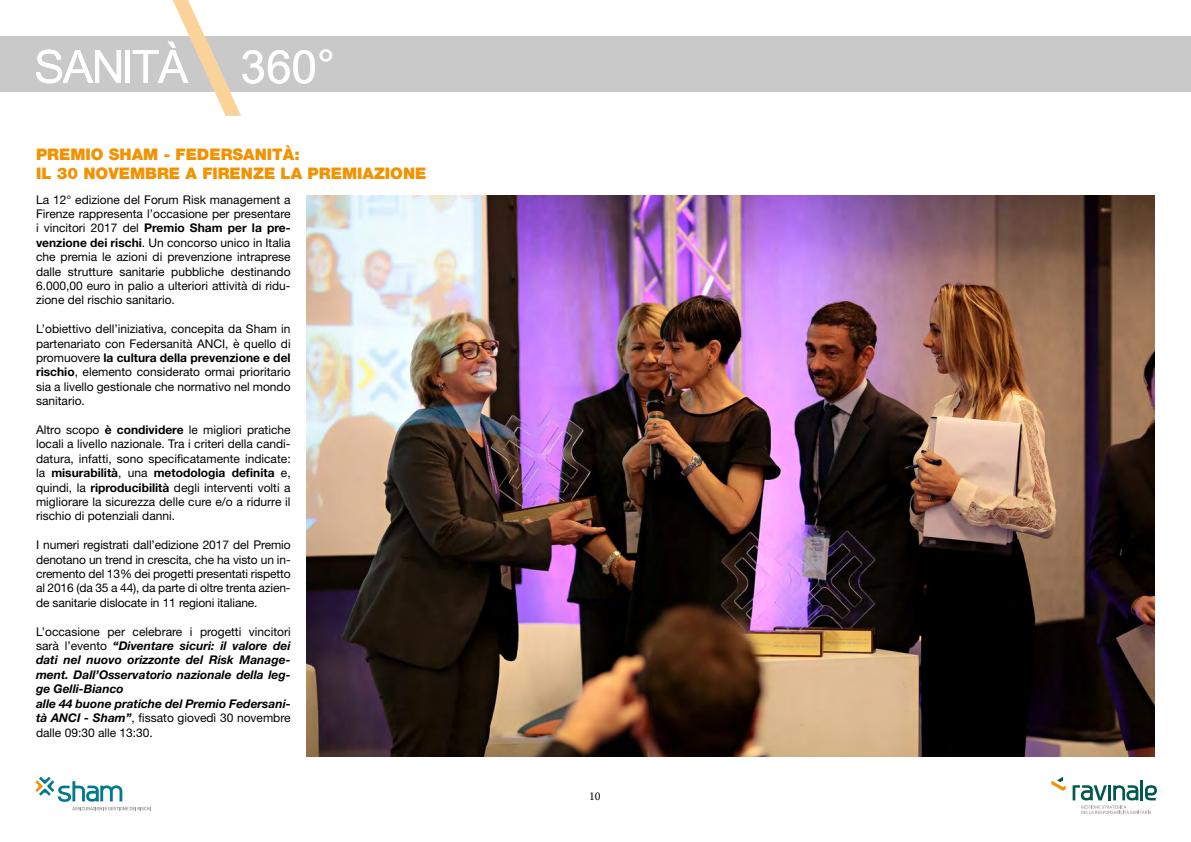
<style>
.page{position:relative;width:1191px;height:842px;background:#fff}
.page>*{position:absolute;margin:0;border:0;box-sizing:border-box;transform-origin:0 0}
.t1{font:45.8px "Arial Unicode MS";color:#fff}
.t2{font:900 16px/19.2px "Helvetica Neue";color:#f39200}
.t3{font:12px/14.4px "Helvetica Neue";color:#000;text-align:justify}
.t4{font:italic 700 12px/14.4px "Helvetica Neue";color:#000}
.t5{font:12px "Minion Pro";color:#000}
.s1{font-weight:700}
.s2{font-weight:400;font-style:normal}
</style>
<div class="page">
<div style="left:0;top:36px;width:1191px;height:56px;background:#cac9c9"></div>
<svg style="left:36px;top:49px;width:85px;height:34px"></svg>
<hr style="left:125px;top:50px;width:4px;height:33px;background:#fff">
<svg style="left:133px;top:0;width:108px;height:116px"></svg>
<svg style="left:35px;top:777px;width:116px;height:33px"></svg>
<hr style="left:1140px;top:780px;width:3px;height:20px;background:#00584e">
<svg style="left:1072px;top:785px;width:85px;height:29px"></svg>
<svg style="left:1051px;top:777px;width:14px;height:14px"></svg>
<img style="left:306px;top:196px;width:849px;height:561px">
<h1 class="t1" style="left:240px;top:33px;width:96px">360°</h1>
<h2 class="t2" style="left:36px;top:144px;width:392px">PREMIO SHAM - FEDERSANITÀ:<br>IL 30 NOVEMBRE A FIRENZE LA PREMIAZIONE</h2>
<p class="t3" style="left:36px;top:192px;width:256px">La 12° edizione del Forum Risk management a Firenze rappresenta l’occasione per presentare i vincitori 2017 del <span class="s1">Premio Sham per la pre&shy;venzione dei rischi</span>. Un concorso unico in Italia che premia le azioni di prevenzione intraprese dalle strutture sanitarie pubbliche destinando 6.000,00 euro in palio a ulteriori attività di ridu&shy;zione del rischio sanitario.</p>
<p class="t3" style="left:36px;top:322px;width:256px">L’obiettivo dell’iniziativa, concepita da Sham in partenariato con Federsanità ANCI, è quello di promuovere <span class="s1">la cultura della prevenzione e del rischio</span>, elemento considerato ormai prioritario sia a livello gestionale che normativo nel mondo sanitario.</p>
<p class="t3" style="left:36px;top:422px;width:256px">Altro scopo <span class="s1">è condividere</span> le migliori pratiche locali a livello nazionale. Tra i criteri della candi&shy;datura, infatti, sono specificatamente indicate: la <span class="s1">misurabilità</span>, una <span class="s1">metodologia definita</span> e, quindi, la <span class="s1">riproducibilità</span> degli interventi volti a migliorare la sicurezza delle cure e/o a ridurre il rischio di potenziali danni.</p>
<p class="t3" style="left:36px;top:538px;width:256px">I numeri registrati dall’edizione 2017 del Premio denotano un trend in crescita, che ha visto un in&shy;cremento del 13% dei progetti presentati rispetto al 2016 (da 35 a 44), da parte di oltre trenta azien&shy;de sanitarie dislocate in 11 regioni italiane.</p>
<p class="t4" style="left:36px;top:624px;width:256px"><span class="s2">L’occasione per celebrare i progetti vincitori sarà l’evento</span> “Diventare sicuri: il valore dei dati nel nuovo orizzonte del Risk Manage&shy;ment. Dall’Osservatorio nazionale della leg&shy;ge Gelli-Bianco<br>alle 44 buone pratiche del Premio Federsani&shy;tà ANCI - Sham”<span class="s2">, fissato giovedì 30 novembre dalle 09:30 alle 13:30.</span></p>
<p class="t5" style="left:589px;top:788px;width:13px">10</p>
</div>
